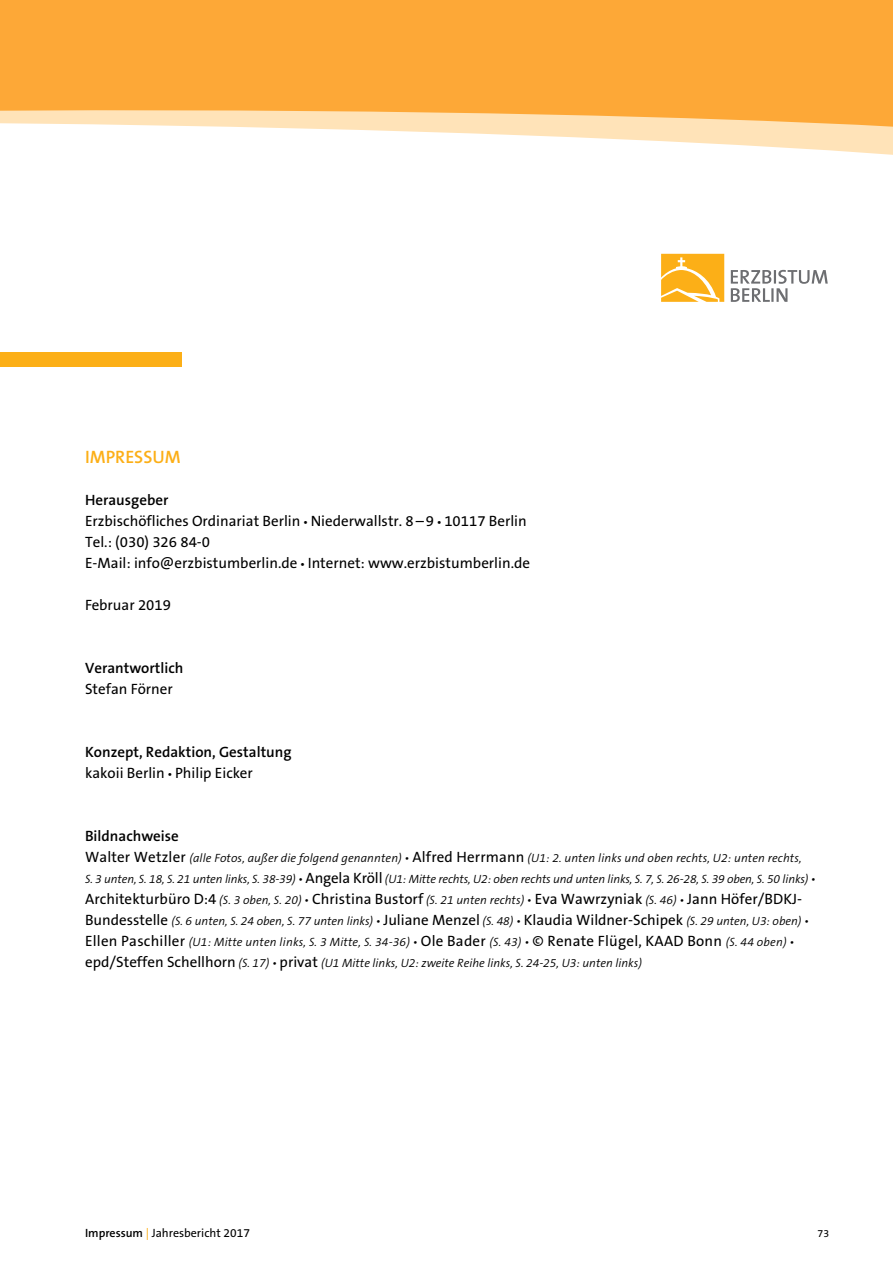
<style>
.page{position:relative;width:893px;height:1263px;background:#fff}
.page>*{position:absolute;margin:0;border:0;box-sizing:border-box;transform-origin:0 0}
.t1{font:600 18px "The Sans B6";color:#fcaf17}
.t2{font:15px/21px "The Sans B5 Plain";color:#000}
.t3{font:600 15px "The Sans B6";color:#000}
.t4{font:italic 300 12px/21px "The Sans B4";color:#000}
.t5{font:12px "The Sans B5 Plain";color:#000}
.t6{font:10.5px "The Sans B5 Plain";color:#000}
.s1{font-size:12px}
.s2{font-family:"The Sans B5 Plain";font-weight:400;font-style:normal;font-size:15px}
.s3{font-family:"The Sans B4";font-weight:300;font-style:italic;font-size:12px}
.s4{font-family:"The Sans B6";font-weight:600}
.s5{color:#fcaf17}
</style>
<div class="page">
<div style="left:0;top:352px;width:181px;height:15px;background:#fcaf17"></div>
<svg style="left:0;top:0;width:893px;height:155px;background:#fdbb61"></svg>
<svg style="left:661px;top:254px;width:63px;height:48px;background:#fcba39"></svg>
<svg style="left:731px;top:270px;width:97px;height:32px"></svg>
<h1 class="t1" style="left:85px;top:447px;width:97px">IMPRESSUM</h1>
<p class="t3" style="left:85px;top:492px;width:85px">Herausgeber</p>
<p class="t2" style="left:85px;top:511px;width:447px">Erzbischöfliches Ordinariat Berlin <span class="s1">•</span> Niederwallstr. 8–9 <span class="s1">•</span> 10117 Berlin<br>Tel.: (030) 326 84-0<br>E-Mail: info@erzbistumberlin.de <span class="s1">•</span> Internet: www.erzbistumberlin.de</p>
<p class="t2" style="left:85px;top:595px;width:87px">Februar 2019</p>
<p class="t3" style="left:85px;top:660px;width:100px">Verantwortlich</p>
<p class="t2" style="left:85px;top:679px;width:89px">Stefan Förner</p>
<p class="t3" style="left:85px;top:744px;width:208px">Konzept, Redaktion, Gestaltung</p>
<p class="t2" style="left:85px;top:763px;width:169px">kakoii Berlin <span class="s1">•</span> Philip Eicker</p>
<p class="t3" style="left:85px;top:828px;width:95px">Bildnachweise</p>
<p class="t4" style="left:85px;top:848px;width:732px"><span class="s2">Walter Wetzler</span> (alle Fotos, außer die folgend genannten) • <span class="s2">Alfred Herrmann</span> (U1: 2. unten links und oben rechts, U2: unten rechts,<br>S. 3 unten, S. 18, S. 21 unten links, S. 38-39) • <span class="s2">Angela Kröll</span> (U1: Mitte rechts, U2: oben rechts und unten links, S. 7, S. 26-28, S. 39 oben, S. 50 links) •</p>
<p class="t2" style="left:85px;top:889px;width:719px">Architekturbüro D:4 <span class="s3">(S. 3 oben, S. 20) •</span> Christina Bustorf <span class="s3">(S. 21 unten rechts) •</span> Eva Wawrzyniak <span class="s3">(S. 46) •</span> Jann Höfer/BDKJ-</p>
<p class="t4" style="left:85px;top:911px;width:726px"><span class="s2">Bundesstelle</span> (S. 6 unten, S. 24 oben, S. 77 unten links) • <span class="s2">Juliane Menzel</span> (S. 48) • <span class="s2">Klaudia Wildner-Schipek</span> (S. 29 unten, U3: oben) •<br><span class="s2">Ellen Paschiller</span> (U1: Mitte unten links, S. 3 Mitte, S. 34-36) • <span class="s2">Ole Bader</span> (S. 43) • <span class="s2">© Renate Flügel, KAAD Bonn</span> (S. 44 oben) • <span class="s2">epd/Steffen Schellhorn</span> (S. 17) • <span class="s2">privat</span> (U1 Mitte links, U2: zweite Reihe links, S. 24-25, U3: unten links)</p>
<p class="t5" style="left:85px;top:1227px;width:166px"><span class="s4">Impressum</span> <span class="s5">|</span> Jahresbericht 2017</p>
<p class="t6" style="left:818px;top:1228px;width:13px">73</p>
</div>
